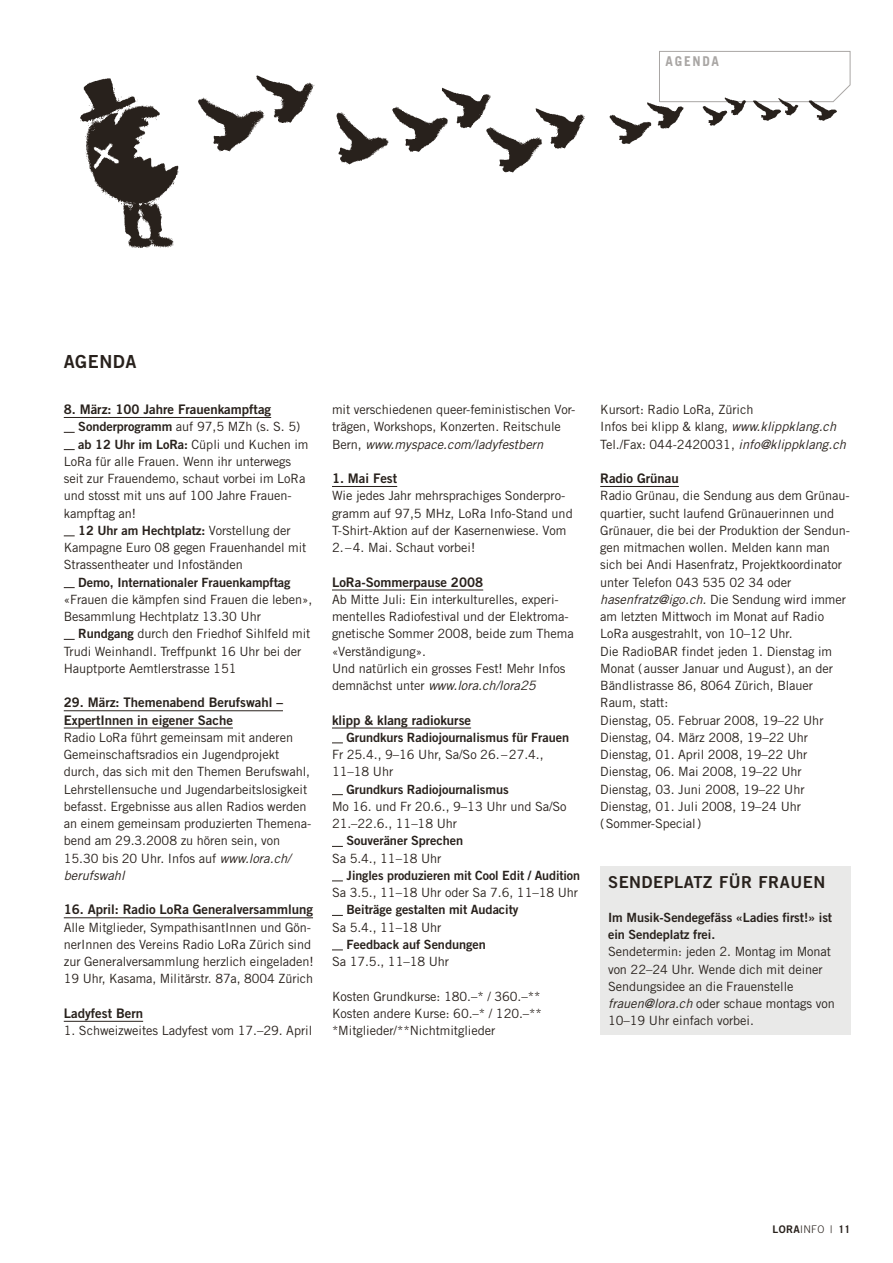
<style>
.page{position:relative;width:893px;height:1263px;background:#fff}
.page>*{position:absolute;margin:0;border:0;box-sizing:border-box;transform-origin:0 0}
.t1{font:18px "Trade Gothic LT Bold Two";color:#28211c}
.t2{font:16.5px "Trade Gothic LT Bold Two";letter-spacing:.03em;color:#28211c}
.t3{font:700 13.5px "Trade Gothic LT";letter-spacing:.125em;color:#a9a6a4}
.t4{font:13.2px/17.2px "Trade Gothic LT Bold Two";color:#28211c}
.t5{font:italic 12.9px "Trade Gothic LT";color:#28211c}
.t6{font:12.75px/17.2px "Trade Gothic LT";letter-spacing:-.005em;color:#28211c}
.t7{font:12.75px/17.2px "Trade Gothic LT Bold Two";letter-spacing:-.005em;color:#28211c}
.t8{font:10.5px "Trade Gothic LT Bold Two";color:#28211c}
.s1{font-family:"Trade Gothic LT Bold Two"}
.s2{font-family:"Trade Gothic LT"}
.s3{font-style:italic;font-size:12.9px}
.s4{font-style:normal;font-size:12.75px}
.s5{font-family:"Trade Gothic LT";font-weight:300}
.s6{font-family:"Trade Gothic LT";font-weight:700}
</style>
<div class="page">
<svg style="left:843px;top:51px;width:8px;height:42px"></svg>
<hr style="left:64px;top:417px;width:207px;height:1px;background:#28211c">
<hr style="left:64px;top:710px;width:219px;height:1px;background:#28211c">
<hr style="left:64px;top:727px;width:169px;height:1px;background:#28211c">
<hr style="left:64px;top:917px;width:249px;height:1px;background:#28211c">
<hr style="left:64px;top:1021px;width:79px;height:1px;background:#28211c">
<hr style="left:332px;top:486px;width:65px;height:1px;background:#28211c">
<hr style="left:332px;top:589px;width:151px;height:1px;background:#28211c">
<hr style="left:332px;top:727px;width:139px;height:1px;background:#28211c">
<hr style="left:600px;top:486px;width:79px;height:1px;background:#28211c">
<img style="left:80px;top:51px;width:763px;height:197px">
<div style="left:600px;top:867px;width:250px;height:168px;background:#e9e9e8"></div>
<p class="t3" style="left:666px;top:53px;width:55px">AGENDA</p>
<h1 class="t1" style="left:64px;top:350px;width:25px">agend</h1>
<h1 class="t1" style="left:125px;top:350px;width:12px">a</h1>
<p class="t4" style="left:64px;top:400px;width:209px">8. März: 100 Jahre Frauenkampftag</p>
<p class="t6" style="left:78px;top:418px;width:224px"><span class="s1">Sonderprogramm</span> auf 97,5 MZh (s. S. 5)</p>
<p class="t6" style="left:78px;top:435px;width:232px"><span class="s1">ab 12 Uhr im LoRa:</span> Cüpli und Kuchen im</p>
<p class="t6" style="left:64px;top:452px;width:229px">LoRa für alle Frauen. Wenn ihr unterwegs</p>
<p class="t6" style="left:64px;top:470px;width:243px">seit zur Frauendemo, schaut vorbei im LoRa</p>
<p class="t6" style="left:64px;top:487px;width:230px">und stosst mit uns auf 100 Jahre Frauen-</p>
<p class="t6" style="left:64px;top:504px;width:74px">kampftag an!</p>
<p class="t7" style="left:78px;top:521px;width:214px">12 Uhr am Hechtplatz: <span class="s2">Vorstellung der</span></p>
<p class="t6" style="left:64px;top:539px;width:244px">Kampagne Euro 08 gegen Frauenhandel mit<br>Strassentheater und I nfoständen</p>
<p class="t7" style="left:78px;top:573px;width:214px">Demo, Internationaler Frauenkampftag</p>
<p class="t6" style="left:64px;top:590px;width:250px">«Frauen die kämpfen sind Frauen die leben»,<br>Besammlung Hechtplatz 13.30 U hr</p>
<p class="t6" style="left:64px;top:625px;width:248px;text-indent:15px"><span class="s1">Rundgang</span> durch den Friedhof Sihlfeld mit<br>Trudi Weinhandl. Treffpunkt 16 U hr bei der<br>H auptporte Aemtlerstrasse 151</p>
<p class="t4" style="left:64px;top:694px;width:221px">29. März: Themenabend Berufswahl –<br>ExpertInnen in eigener Sache</p>
<p class="t6" style="left:64px;top:728px;width:249px">Radio LoRa führt gemeinsam mit anderen Gemeinschaftsradios ein Jugendprojekt durch, das sich mit den Themen Berufswahl, Lehrstellensuche und Jugendarbeitslosigkeit befasst. Ergebnisse aus allen Radios werden an einem gemeinsam produzierten Themena&shy;bend am 29.3.2008 zu hören sein, von 15.30 bis 20 U hr. I nfos auf <span class="s3">www.lora.ch/</span></p>
<p class="t5" style="left:64px;top:867px;width:62px">berufswahl</p>
<p class="t4" style="left:64px;top:901px;width:251px">16. April: Radio LoRa Generalversammlung</p>
<p class="t6" style="left:64px;top:918px;width:251px">Alle Mitglieder, SympathisantI nnen und Gön&shy;nerI nnen des Vereins Radio LoRa Zürich sind zur Generalversammlung herzlich eingeladen!<br>19 U hr, Kasama, Militärstr. 87a, 8004 Zürich</p>
<p class="t4" style="left:64px;top:1004px;width:81px">Ladyfest Bern</p>
<p class="t6" style="left:64px;top:1022px;width:250px">1. Schweizweites Ladyfest vom 17.–29. April</p>
<p class="t6" style="left:332px;top:401px;width:245px">mit verschiedenen queer-feministischen Vor&shy;trägen, Workshops, Konzerten. Reitschule</p>
<p class="t5" style="left:332px;top:436px;width:213px"><span class="s4">B ern,</span> www.myspace.com/ladyfestbern</p>
<p class="t4" style="left:332px;top:469px;width:67px">1. Mai Fest</p>
<p class="t6" style="left:332px;top:487px;width:242px">Wie jedes Jahr mehrsprachiges Sonderpro&shy;gramm auf 97,5 MHz, LoRa I nfo-Stand und T-Shirt-Aktion auf der Kasernenwiese. Vom 2.–4. Mai. Schaut vorbei!</p>
<p class="t4" style="left:332px;top:573px;width:153px">LoRa-Sommerpause 2008</p>
<p class="t6" style="left:332px;top:590px;width:243px">Ab Mitte Juli: E in interkulturelles, experi&shy;mentelles Radiofestival und der E lektroma&shy;gnetische Sommer 2008, beide zum Thema «Verständigung».<br>U nd natürlich ein grosses Fest! Mehr I nfos</p>
<p class="t5" style="left:332px;top:678px;width:205px"><span class="s4">demnächst unter</span> www.lora.ch/lora25</p>
<p class="t4" style="left:332px;top:711px;width:141px">klipp &amp; klang radiokurse</p>
<p class="t7" style="left:347px;top:728px;width:224px">Grundkurs Radiojournalismus für Frauen</p>
<p class="t6" style="left:332px;top:746px;width:213px">Fr 25.4., 9–16 U hr, Sa/So 26.–27.4.,<br>11–18 Uhr</p>
<p class="t7" style="left:347px;top:780px;width:164px">Grundkurs Radiojournalismus</p>
<p class="t6" style="left:332px;top:797px;width:236px">Mo 16. und Fr 20.6., 9–13 U hr und Sa/So<br>21.–22.6., 11–18 U hr</p>
<p class="t7" style="left:346px;top:832px;width:118px">Souveräner Sprechen</p>
<p class="t6" style="left:332px;top:849px;width:111px">Sa 5.4., 11–18 U hr</p>
<p class="t7" style="left:347px;top:866px;width:235px">Jingles produzieren mit Cool Edit / Audition</p>
<p class="t6" style="left:332px;top:884px;width:248px">Sa 3.5., 11–18 U hr oder Sa 7.6, 11–18 U hr</p>
<p class="t7" style="left:346px;top:901px;width:174px">Beiträge gestalten mit Audacity</p>
<p class="t6" style="left:332px;top:918px;width:111px">Sa 5.4., 11–18 U hr</p>
<p class="t7" style="left:346px;top:935px;width:141px">Feedback auf Sendungen</p>
<p class="t6" style="left:332px;top:953px;width:119px">Sa 17.5., 11–18 Uhr</p>
<p class="t6" style="left:332px;top:987px;width:211px;text-align:justify">Kosten Grundkurse: 180.–* / 360.–** Kosten andere Kurse: 60.–* / 120.–** *Mitglieder/**Nichtmitglieder</p>
<p class="t6" style="left:600px;top:401px;width:247px">Kursort: Radio LoRa, Zürich<br>I nfos bei klipp &amp; klang, <span class="s3">www.klippklang.ch<br></span>Tel./Fax: 044-2420031, <span class="s3">info@klippklang.ch</span></p>
<p class="t4" style="left:600px;top:469px;width:80px">Radio Grünau</p>
<p class="t6" style="left:600px;top:487px;width:251px">Radio Grünau, die Sendung aus dem Grünau&shy;quartier, sucht laufend Grünauerinnen und Grünauer, die bei der Produktion der Sendun&shy;gen mitmachen wollen. Melden kann man sich bei Andi H asenfratz, Projektkoordinator unter Telefon 043 535 02 34 oder <span class="s3">hasenfratz@igo.ch.</span> Die Sendung wird immer am letzten Mittwoch im Monat auf Radio LoRa ausgestrahlt, von 10–12 U hr.<br>Die RadioBAR findet jeden 1. Dienstag im Monat (ausser Januar und August), an der Bändlistrasse 86, 8064 Zürich, B lauer Raum, statt:<br>Dienstag, 05. Februar 2008, 19–22 U hr Dienstag, 04. März 2008, 19–22 U hr Dienstag, 01. April 2008, 19–22 U hr Dienstag, 06. Mai 2008, 19–22 U hr Dienstag, 03. Juni 2008, 19–22 U hr Dienstag, 01. Juli 2008, 19–24 U hr<br>( Sommer-Special)</p>
<p class="t2" style="left:608px;top:871px;width:23px">Sendep</p>
<p class="t2" style="left:674px;top:871px;width:128px">latz für Frauen</p>
<p class="t7" style="left:608px;top:908px;width:226px">Im Musik-Sendegefäss «Ladies first!» ist ein Sendeplatz frei.</p>
<p class="t6" style="left:608px;top:943px;width:228px">Sendetermin: jeden 2. Montag im Monat von 22–24 U hr. Wende dich mit deiner Sendungsidee an die Frauenstelle <span class="s3">frauen@lora.ch</span> oder schaue montags von 10–19 U hr einfach vorbei.</p>
<p class="t8" style="left:773px;top:1223px;width:79px">lora<span class="s5">info</span> <span class="s2">|</span> <span class="s6">11</span></p>
</div>
